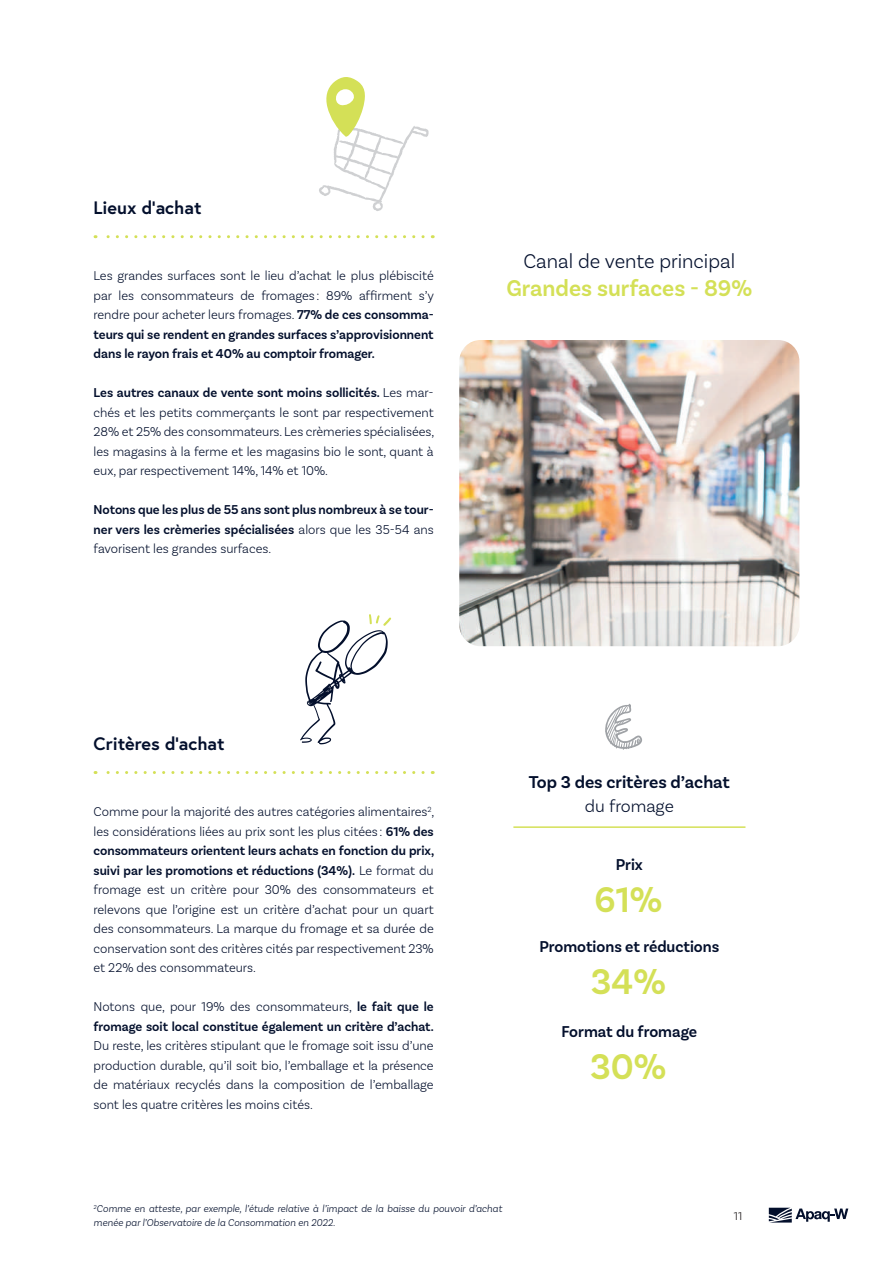
<style>
.page{position:relative;width:893px;height:1263px;background:#fff}
.page>*{position:absolute;margin:0;border:0;box-sizing:border-box;transform-origin:0 0}
.t1{font:600 37.5px/82.2px "Basic Sans";color:#d4e057;scale:.96 1}
.t2{font:600 24px "Basic Sans";color:#d4e057;scale:.96 1}
.t3{font:300 21px "Basic Sans";color:#030f2c;scale:.96 1}
.t4{font:700 18px "Europa";color:#030f2c}
.t5{font:600 18px "Basic Sans";color:#030f2c}
.t6{font:300 18px "Basic Sans";color:#030f2c}
.t7{font:600 16.5px "Basic Sans";color:#030f2c;scale:.96 1}
.t8{font:300 13.5px/19.5px "Basic Sans";color:#030f2c;text-align:justify;scale:.96 1}
.t9{font:600 13.5px/19.5px "Basic Sans";color:#030f2c;text-align:justify;scale:.96 1}
.t10{font:300 12px "Basic Sans";color:#231f20}
.t11{font:italic 300 10.5px/13.5px "Basic Sans";color:#030f2c}
.s1{font-weight:600}
.s2{font-weight:300}
</style>
<div class="page">
<svg style="left:769px;top:1208px;width:79px;height:14px"></svg>
<svg style="left:95px;top:235px;width:328px;height:3px"></svg>
<svg style="left:95px;top:771px;width:328px;height:3px"></svg>
<svg style="left:319px;top:77px;width:110px;height:134px"></svg>
<img style="left:459px;top:340px;width:340px;height:306px">
<hr style="left:513px;top:826px;width:232px;height:2px;background:#d4e057">
<svg style="left:605px;top:703px;width:37px;height:47px"></svg>
<svg style="left:300px;top:614px;width:91px;height:130px"></svg>
<h3 class="t4" style="left:94px;top:195px;width:109px">Lieux d’achat</h3>
<p class="t8" style="left:94px;top:266px;width:356px">Les grandes surfaces sont le lieu d’achat le plus plébiscité par les consommateurs de fromages : 89% affirment s’y rendre pour acheter leurs fromages. <span class="s1">77% de ces consomma&shy;teurs qui se rendent en grandes surfaces s’approvisionnent dans le rayon frais et 40% au comptoir fromager.</span></p>
<p class="t8" style="left:94px;top:383px;width:357px"><span class="s1">Les autres canaux de vente sont moins sollicités.</span> Les mar&shy;chés et les petits commerçants le sont par respectivement 28% et 25% des consommateurs. Les crèmeries spécialisées, les magasins à la ferme et les magasins bio le sont, quant à eux, par respectivement 14%, 14% et 10%.</p>
<p class="t9" style="left:94px;top:500px;width:356px">Notons que les plus de 55 ans sont plus nombreux à se tour&shy;ner vers les crèmeries spécialisées <span class="s2">alors que les 35-54 ans favorisent les grandes surfaces.</span></p>
<h3 class="t4" style="left:94px;top:731px;width:133px">Critères d’achat</h3>
<p class="t8" style="left:94px;top:802px;width:357px">Comme pour la majorité des autres catégories alimentaires<sup>2</sup>, les considérations liées au prix sont les plus citées : <span class="s1">61% des consommateurs orientent leurs achats en fonction du prix, suivi par les promotions et réductions (34%).</span> Le format du fromage est un critère pour 30% des consommateurs et relevons que l’origine est un critère d’achat pour un quart des consommateurs. La marque du fromage et sa durée de conservation sont des critères cités par respectivement 23% et 22% des consommateurs.</p>
<p class="t9" style="left:94px;top:997px;width:356px"><span class="s2">Notons que, pour 19% des consommateurs,</span> le fait que le fromage soit local constitue également un critère d’achat.</p>
<p class="t8" style="left:94px;top:1035px;width:356px">Du reste, les critères stipulant que le fromage soit issu d’une production durable, qu’il soit bio, l’emballage et la présence de matériaux recyclés dans la composition de l’emballage sont les quatre critères les moins cités.</p>
<h3 class="t3" style="left:523px;top:248px;width:222px">Canal de vente principal</h3>
<h2 class="t2" style="left:506px;top:274px;width:257px">Grandes surfaces - 89%</h2>
<h3 class="t5" style="left:529px;top:771px;width:203px">Top 3 des critères d’achat</h3>
<h3 class="t6" style="left:585px;top:795px;width:91px">du fromage</h3>
<p class="t7" style="left:616px;top:854px;width:30px">Prix</p>
<h1 class="t1" style="left:591px;top:858px;width:80px">61%<br>34%</h1>
<p class="t7" style="left:539px;top:936px;width:189px">Promotions et réductions</p>
<p class="t7" style="left:561px;top:1021px;width:143px">Format du fromage</p>
<h1 class="t1" style="left:590px;top:1025px;width:81px">30%</h1>
<p class="t11" style="left:94px;top:1202px;width:410px"><sup>2</sup>Comme en atteste, par exemple, l’étude relative à l’impact de la baisse du pouvoir d’achat menée par l’Observatoire de la Consommation en 2022.</p>
<p class="t10" style="left:734px;top:1208px;width:10px">11</p>
</div>
